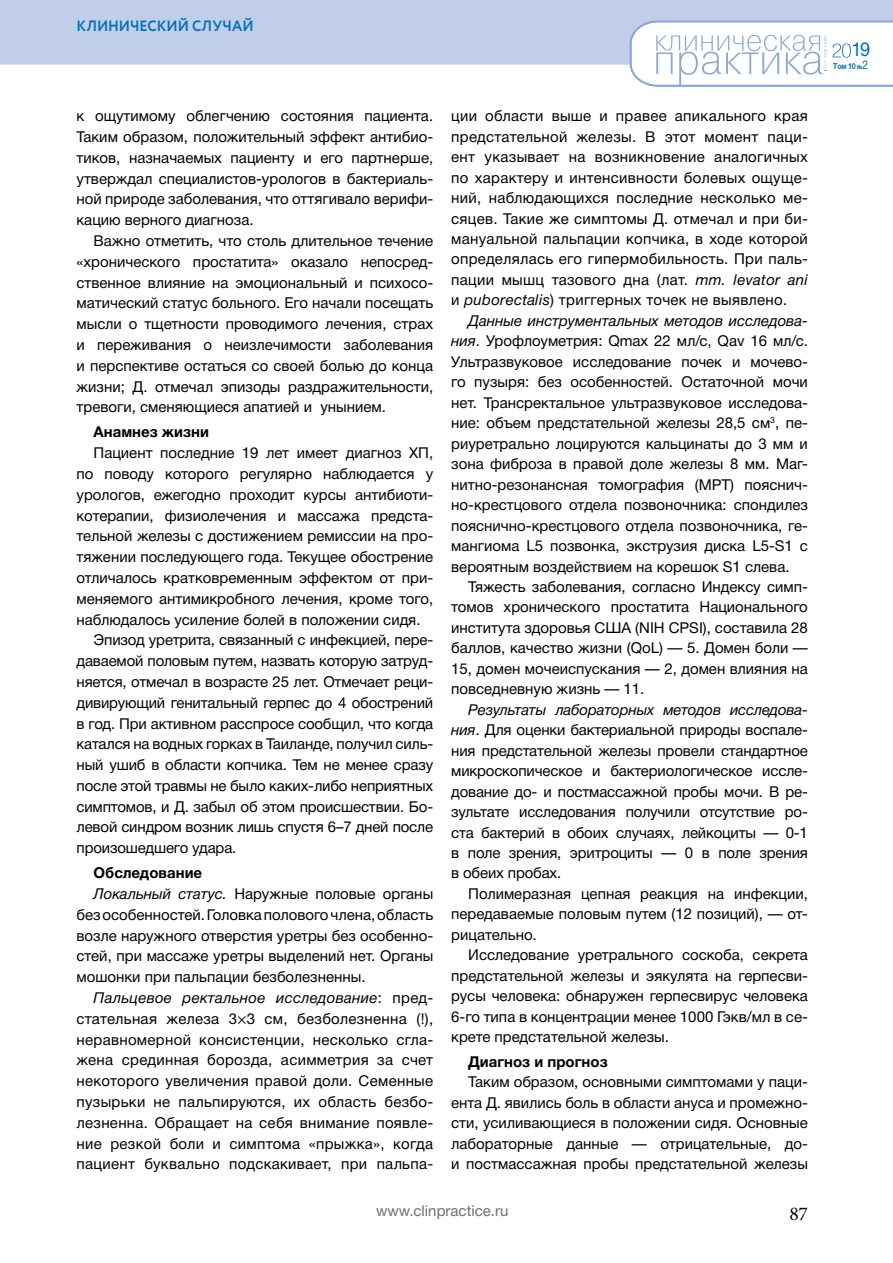
<style>
.page{position:relative;width:893px;height:1263px;background:#fff}
.page>*{position:absolute;margin:0;border:0;box-sizing:border-box;transform-origin:0 0}
.t1{font:19.5px "Minion Pro";color:#000}
.t2{font:19.2px "Helvetica Neue Cyr";color:#0071b8;scale:.95 1}
.t3{font:15px/20.4px "Helvetica Neue Cyr";color:#000;text-align:justify}
.t4{font:15px "Helvetica Neue Cyr";letter-spacing:.02em;color:#000}
.t5{font:700 15px "Helvetica Neue Cyr";color:#000}
.t6{font:italic 15px "Helvetica Neue Cyr";letter-spacing:.02em;color:#000}
.t7{font:15px "Helvetica Neue Cyr";color:#6d6e71}
.t8{font:700 15px "Circe";color:#0071b8;scale:.95 1}
.t9{font:700 8.25px "Helvetica Neue Cyr";color:#0071b8;scale:.85 1}
.s1{font-style:italic}
.s2{font-style:normal}
.s3{font-family:"Myriad Pro"}
.s4{font-size:6px}
.s5{font-weight:400;font-size:12px}
</style>
<div class="page">
<div style="left:0;top:0;width:893px;height:65px;background:#c1ceea"></div>
<svg style="left:629px;top:20px;width:264px;height:67px"></svg>
<p class="t8" style="left:77px;top:16px;width:188px">КЛИНИЧЕСКИЙ СЛУЧАЙ</p>
<p class="t3" style="left:77px;top:106px;width:358px;line-height:20.9px">к ощутимому облегчению состояния пациента.<br>Таким образом, положительный эффект антибио&shy;тиков, назначаемых пациенту и его партнерше, утверждал специалистов-урологов в бактериаль&shy;ной природе заболевания, что оттягивало верифи&shy;кацию верного диагноза.</p>
<p class="t3" style="left:77px;top:230px;width:358px;line-height:20.9px;text-indent:17px">Важно отметить, что столь длительное течение «хронического простатита» оказало непосред&shy;ственное влияние на эмоциональный и психосо&shy;матический статус больного. Его начали посещать мысли о тщетности проводимого лечения, страх и переживания о неизлечимости заболевания и перспективе остаться со своей болью до конца жизни; Д. отмечал эпизоды раздражительности, тревоги, сменяющиеся апатией и унынием.</p>
<p class="t5" style="left:94px;top:424px;width:117px">Анамнез жизни</p>
<p class="t3" style="left:94px;top:443px;width:341px">Пациент последние 19 лет имеет диагноз ХП,</p>
<p class="t3" style="left:77px;top:464px;width:358px">по поводу которого регулярно наблюдается у</p>
<p class="t3" style="left:77px;top:484px;width:358px">урологов, ежегодно проходит курсы антибиоти-</p>
<p class="t3" style="left:77px;top:505px;width:358px">котерапии, физиолечения и массажа предста-</p>
<p class="t3" style="left:77px;top:526px;width:358px">тельной железы с достижением ремиссии на про-</p>
<p class="t3" style="left:77px;top:547px;width:358px">тяжении последующего года. Текущее обострение</p>
<p class="t3" style="left:77px;top:568px;width:358px">отличалось кратковременным эффектом от при-</p>
<p class="t3" style="left:77px;top:588px;width:358px">меняемого антимикробного лечения, кроме того,</p>
<p class="t3" style="left:77px;top:609px;width:345px">наблюдалось усиление болей в положении сидя.</p>
<p class="t3" style="left:94px;top:630px;width:341px">Эпизод уретрита, связанный с инфекцией, пере-</p>
<p class="t3" style="left:77px;top:651px;width:358px">даваемой половым путем, назвать которую затруд-</p>
<p class="t3" style="left:77px;top:671px;width:358px">няется, отмечал в возрасте 25 лет. Отмечает реци-</p>
<p class="t3" style="left:77px;top:692px;width:358px">дивирующий генитальный герпес до 4 обострений</p>
<p class="t3" style="left:77px;top:713px;width:358px">в год. При активном расспросе сообщил, что когда</p>
<p class="t3" style="left:77px;top:734px;width:358px">катался на водных горках в Таиланде, получил силь-</p>
<p class="t3" style="left:77px;top:755px;width:358px">ный ушиб в области копчика. Тем не менее сразу</p>
<p class="t3" style="left:77px;top:775px;width:358px">после этой травмы не было каких-либо неприятных</p>
<p class="t3" style="left:77px;top:796px;width:358px">симптомов, и Д. забыл об этом происшествии. Бо-</p>
<p class="t3" style="left:77px;top:817px;width:358px">левой синдром возник лишь спустя 6–7 дней после</p>
<p class="t3" style="left:77px;top:838px;width:161px">произошедшего удара.</p>
<p class="t5" style="left:94px;top:865px;width:110px">Обследование</p>
<p class="t3" style="left:94px;top:884px;width:341px"><span class="s1">Локальный статус.</span> Наружные половые органы</p>
<p class="t3" style="left:77px;top:904px;width:358px">без особенностей. Головка полового члена, область</p>
<p class="t3" style="left:77px;top:925px;width:358px">возле наружного отверстия уретры без особенно-</p>
<p class="t3" style="left:77px;top:946px;width:358px">стей, при массаже уретры выделений нет. Органы</p>
<p class="t3" style="left:77px;top:967px;width:291px">мошонки при пальпации безболезненны.</p>
<p class="t6" style="left:94px;top:989px;width:341px">Пальцевое ректальное исследование<span class="s2">: пред-</span></p>
<p class="t4" style="left:77px;top:1010px;width:358px">стательная железа 3<span class="s3">×</span>3 см, безболезненна (!),</p>
<p class="t4" style="left:77px;top:1031px;width:358px">неравномерной консистенции, несколько сгла-</p>
<p class="t4" style="left:77px;top:1052px;width:358px">жена срединная борозда, асимметрия за счет</p>
<p class="t4" style="left:77px;top:1073px;width:358px">некоторого увеличения правой доли. Семенные</p>
<p class="t4" style="left:77px;top:1093px;width:358px">пузырьки не пальпируются, их область безбо-</p>
<p class="t4" style="left:77px;top:1114px;width:358px">лезненна. Обращает на себя внимание появле-</p>
<p class="t4" style="left:77px;top:1135px;width:358px">ние резкой боли и симптома «прыжка», когда</p>
<p class="t4" style="left:77px;top:1156px;width:358px">пациент буквально подскакивает, при пальпа-</p>
<p class="t3" style="left:451px;top:106px;width:358px">ции области выше и правее апикального края предстательной железы. В этот момент паци&shy;ент указывает на возникновение аналогичных по характеру и интенсивности болевых ощуще&shy;ний, наблюдающихся последние несколько ме&shy;сяцев. Такие же симптомы Д. отмечал и при би&shy;мануальной пальпации копчика, в ходе которой определялась его гипермобильность. При паль&shy;пации мышц тазового дна (лат. <span class="s1">mm. levator ani </span>и <span class="s1">puborectalis</span>) триггерных точек не выявлено.</p>
<p class="t3" style="left:451px;top:310px;width:358px;text-indent:17px"><span class="s1">Данные инструментальных методов исследова&shy;ния</span>. Урофлоуметрия: Qmax 22 мл/с, Qav 16 мл/с.<br>Ультразвуковое исследование почек и мочево&shy;го пузыря: без особенностей. Остаточной мочи нет. Трансректальное ультразвуковое исследова&shy;ние: объем предстательной железы 28,5 см<sup>3</sup>, пе&shy;риуретрально лоцируются кальцинаты до 3 мм и зона фиброза в правой доле железы 8 мм. Маг&shy;нитно-резонансная томография (МРТ) пояснич&shy;но-крестцового отдела позвоночника: спондилез пояснично-крестцового отдела позвоночника, ге&shy;мангиома L5 позвонка, экструзия диска L5-S1 с вероятным воздействием на корешок S1 слева.</p>
<p class="t3" style="left:451px;top:577px;width:358px;text-indent:17px">Тяжесть заболевания, согласно Индексу симп&shy;томов хронического простатита Национального института здоровья США (NIH CPSI), составила 28 баллов, качество жизни (QoL) — 5. Домен боли — 15, домен мочеиспускания — 2, домен влияния на повседневную жизнь — 11.</p>
<p class="t3" style="left:451px;top:699px;width:358px;text-indent:17px"><span class="s1">Результаты лабораторных методов исследова&shy;ния</span>. Для оценки бактериальной природы воспале&shy;ния предстательной железы провели стандартное микроскопическое и бактериологическое иссле&shy;дование до- и постмассажной пробы мочи. В ре&shy;зультате исследования получили отсутствие ро&shy;ста бактерий в обоих случаях, лейкоциты — 0-1 в поле зрения, эритроциты — 0 в поле зрения в обеих пробах.</p>
<p class="t3" style="left:451px;top:883px;width:358px;text-indent:17px">Полимеразная цепная реакция на инфекции, передаваемые половым путем (12 позиций), — от&shy;рицательно.</p>
<p class="t3" style="left:451px;top:945px;width:358px;text-indent:17px">Исследование уретрального соскоба, секрета предстательной железы и эякулята на герпесви&shy;русы человека: обнаружен герпесвирус человека 6-го типа в концентрации менее 1000 Гэкв/мл в се&shy;крете предстательной железы.</p>
<p class="t5" style="left:468px;top:1053px;width:141px">Диагноз и прогноз</p>
<p class="t3" style="left:451px;top:1072px;width:358px;text-indent:17px">Таким образом, основными симптомами у паци&shy;ента Д. явились боль в области ануса и промежно&shy;сти, усиливающиеся в положении сидя. Основные лабораторные данные — отрицательные, до&shy;и постмассажная пробы предстательной железы</p>
<p class="t7" style="left:376px;top:1203px;width:134px">www.clinpractice.ru</p>
<h1 class="t1" style="left:789px;top:1200px;width:20px">87</h1>
<p class="t2" style="left:851px;top:38px;width:21px">19</p>
<p class="t9" style="left:833px;top:61px;width:43px">Том 10 <span class="s4">№</span><span class="s5">2</span></p>
</div>
